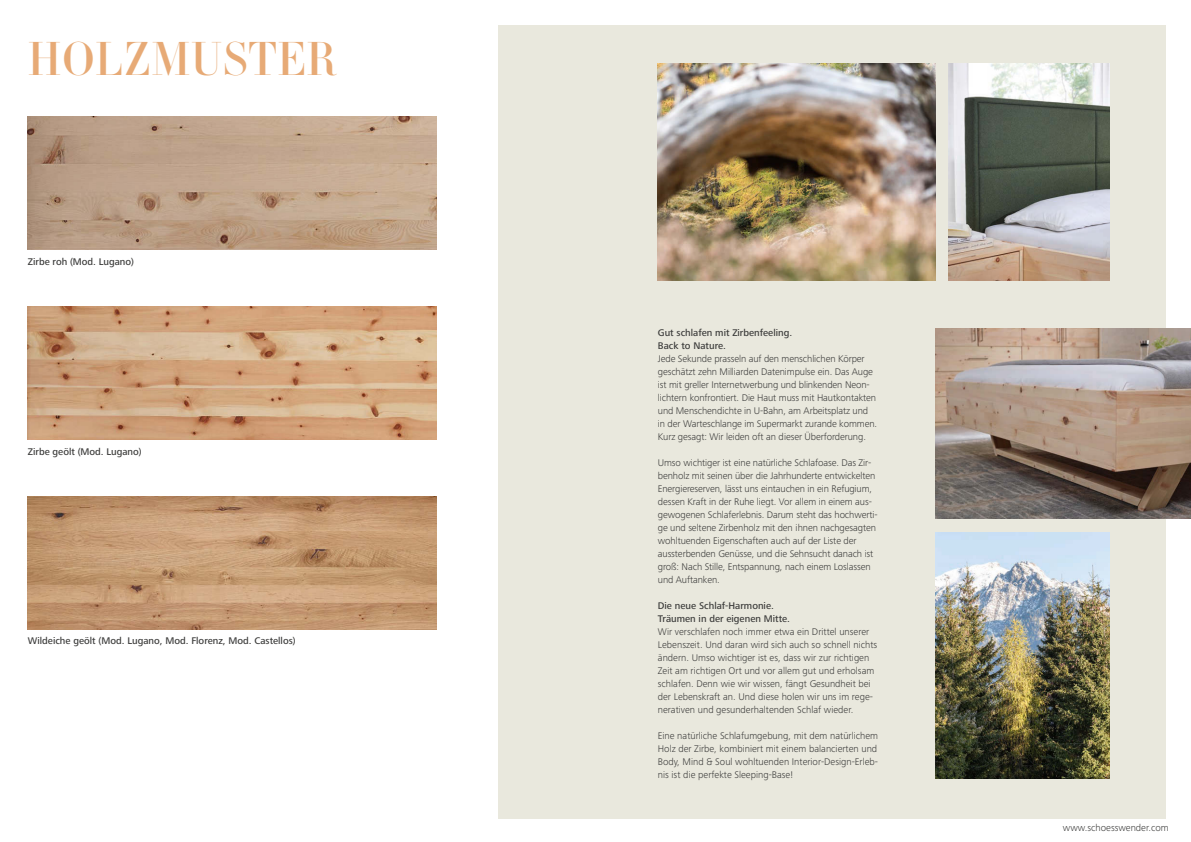
<style>
.page{position:relative;width:1191px;height:842px;background:#fff}
.page>*{position:absolute;margin:0;border:0;box-sizing:border-box;transform-origin:0 0}
.t1{font:45px "Essonnes Headline";letter-spacing:.01em;color:#e7aa76}
.t2{font:300 10px/13px "Frutiger Next";letter-spacing:-.01em;color:#3c3c3b}
.t3{font:500 10px/13px "Frutiger Next";color:#3c3c3b}
</style>
<div class="page">
<img style="left:28px;top:116px;width:408px;height:133px">
<img style="left:28px;top:496px;width:408px;height:133px">
<img style="left:28px;top:306px;width:408px;height:133px">
<div style="left:497px;top:26px;width:668px;height:793px;background:#e9e8dd"></div>
<img style="left:658px;top:64px;width:277px;height:217px">
<img style="left:935px;top:328px;width:256px;height:190px">
<img style="left:935px;top:532px;width:174px;height:246px">
<img style="left:948px;top:64px;width:161px;height:217px">
<h1 class="t1" style="left:28px;top:27px;width:311px">HOLZMUSTER</h1>
<p class="t3" style="left:28px;top:255px;width:108px">Zirbe roh (Mod. Lugano)</p>
<p class="t3" style="left:28px;top:445px;width:115px">Zirbe geölt (Mod. Lugano)</p>
<p class="t3" style="left:28px;top:635px;width:269px">Wildeiche geölt (Mod. Lugano, Mod. Florenz, Mod. Castellos)</p>
<p class="t3" style="left:658px;top:326px;width:136px">Gut schlafen mit Zirbenfeeling.<br>Back to Nature.</p>
<p class="t2" style="left:658px;top:352px;width:221px">Jede Sekunde prasseln auf den menschlichen Körper geschätzt zehn Milliarden Datenimpulse ein. Das Auge ist mit greller Internetwerbung und blinkenden Neon&shy;lichtern konfrontiert. Die Haut muss mit Hautkontakten und Menschendichte in U-Bahn, am Arbeitsplatz und in der Warteschlange im Supermarkt zurande kommen.<br>Kurz gesagt: Wir leiden oft an dieser Überforderung.</p>
<p class="t2" style="left:658px;top:456px;width:221px">Umso wichtiger ist eine natürliche Schlafoase. Das Zir&shy;benholz mit seinen über die Jahrhunderte entwickelten Energiereserven, lässt uns eintauchen in ein Refugium, dessen Kraft in der Ruhe liegt. Vor allem in einem aus&shy;gewogenen Schlaferlebnis. Darum steht das hochwerti&shy;ge und seltene Zirbenholz mit den ihnen nachgesagten wohltuenden Eigenschaften auch auf der Liste der aussterbenden Genüsse, und die Sehnsucht danach ist groß: Nach Stille, Entspannung, nach einem Loslassen und Auftanken.</p>
<p class="t3" style="left:658px;top:599px;width:134px">Die neue Schlaf-Harmonie.<br>Träumen in der eigenen Mitte.</p>
<p class="t2" style="left:658px;top:625px;width:221px">Wir verschlafen noch immer etwa ein Drittel unserer Lebenszeit. Und daran wird sich auch so schnell nichts ändern. Umso wichtiger ist es, dass wir zur richtigen Zeit am richtigen Ort und vor allem gut und erholsam schlafen. Denn wie wir wissen, fängt Gesundheit bei der Lebenskraft an. Und diese holen wir uns im rege&shy;nerativen und gesunderhaltenden Schlaf wieder.</p>
<p class="t2" style="left:658px;top:729px;width:222px;text-align:justify">Eine natürliche Schlafumgebung, mit dem natürlichem Holz der Zirbe, kombiniert mit einem balancierten und Body, Mind &amp; Soul wohltuenden Interior-Design-Erleb&shy;nis ist die perfekte Sleeping-Base!</p>
<p class="t2" style="left:1063px;top:821px;width:107px">www.schoesswender.com</p>
</div>
